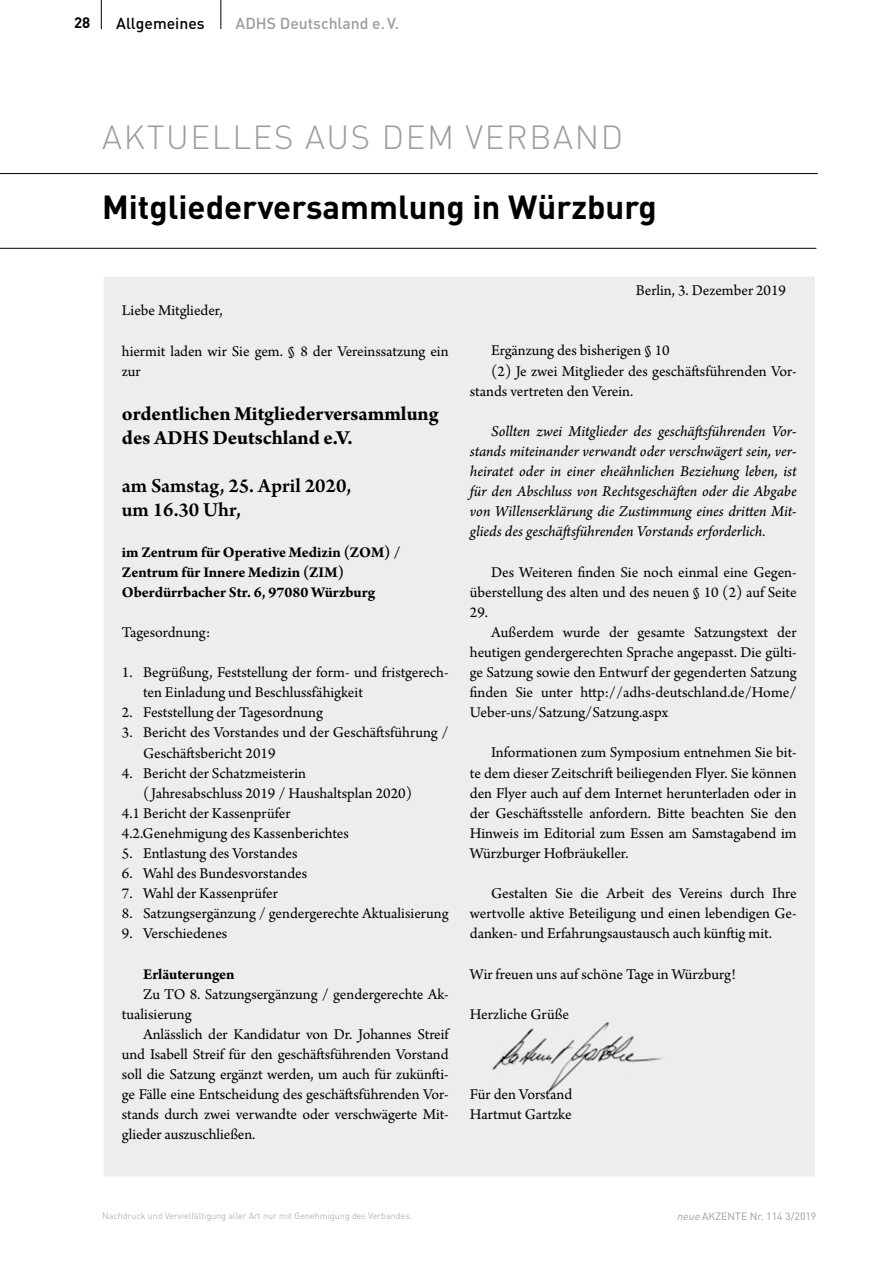
<style>
.page{position:relative;width:893px;height:1263px;background:#fff}
.page>*{position:absolute;margin:0;border:0;box-sizing:border-box;transform-origin:0 0}
.t1{font:700 33px "DIN Pro";color:#000}
.t2{font:300 33px "DIN Pro";letter-spacing:.05em;color:#9d9d9c}
.t3{font:700 21px/24px "Arno Pro";letter-spacing:-.005em;color:#000}
.t4{font:600 21px/24px "Arno Pro";color:#000}
.t5{font:15.75px/20.1px "Arno Pro";letter-spacing:-.005em;color:#000}
.t6{font:15.75px/20.1px "Arno Pro Italic Sm Text";letter-spacing:-.005em;color:#000;text-align:justify}
.t7{font:700 15.75px/20.1px "Arno Pro";color:#000}
.t8{font:500 15.75px "DIN";color:#9d9d9c}
.t9{font:500 15.75px "DIN";color:#000}
.t10{font:700 15px "DIN Pro";color:#000}
.t11{font:10.5px "DIN Pro";color:#9d9d9c}
.t12{font:300 9px "DIN Pro";color:#9d9d9c}
.s1{font-style:italic}
</style>
<div class="page">
<svg style="left:220px;top:0;width:1px;height:29px"></svg>
<svg style="left:101px;top:0;width:1px;height:29px"></svg>
<div style="left:102px;top:275px;width:714px;height:903px;background:#ededed;border:2px solid #fff"></div>
<hr style="left:0;top:173px;width:818px;height:1px;background:#000">
<hr style="left:0;top:248px;width:816px;height:1px;background:#000">
<img style="left:492px;top:1022px;width:171px;height:69px">
<p class="t10" style="left:74px;top:12px;width:18px">28</p>
<p class="t9" style="left:116px;top:13px;width:90px">Allgemeines</p>
<p class="t8" style="left:236px;top:13px;width:165px">ADHS Deutschland e.V.</p>
<h1 class="t2" style="left:102px;top:114px;width:522px">AKTUELLES AUS DEM VERBAND</h1>
<h1 class="t1" style="left:102px;top:184px;width:556px">Mitgliederversammlung in Würzburg</h1>
<p class="t5" style="left:122px;top:301px;width:102px">Liebe Mitglieder,</p>
<p class="t5" style="left:122px;top:342px;width:328px">hiermit laden wir Sie gem. § 8 der Vereinssatzung ein zur</p>
<h2 class="t3" style="left:122px;top:402px;width:318px">ordentlichen Mitgliederversammlung des ADHS Deutschland e.V.</h2>
<h2 class="t4" style="left:122px;top:474px;width:231px">am Samstag, 25. April 2020, um 16.30 Uhr,</h2>
<p class="t7" style="left:122px;top:543px;width:280px">im Zentrum für Operative Medizin (ZOM) /<br>Zentrum für Innere Medizin (ZIM)<br>Oberdürrbacher Str. 6, 97080 Würzburg</p>
<p class="t5" style="left:122px;top:623px;width:90px">Tagesordnung:</p>
<p class="t5" style="left:143px;top:663px;width:307px;text-indent:-21px">1. Begrüßung, Feststellung der form- und fristgerech&shy;ten Einladung und Beschlussfähigkeit</p>
<p class="t5" style="left:122px;top:703px;width:203px">2. Feststellung der Tagesordnung</p>
<p class="t5" style="left:143px;top:723px;width:307px;text-indent:-21px">3. Bericht des Vorstandes und der Geschäftsführung /<br>Geschäftsbericht 2019</p>
<p class="t5" style="left:122px;top:764px;width:186px">4. Bericht der Schatzmeisterin</p>
<p class="t5" style="left:143px;top:784px;width:270px">( Jahresabschluss 2019 / Haushaltsplan 2020)</p>
<p class="t5" style="left:122px;top:804px;width:170px">4.1 Bericht der Kassenprüfer</p>
<p class="t5" style="left:122px;top:824px;width:229px">4.2.Genehmigung des Kassenberichtes</p>
<p class="t5" style="left:122px;top:844px;width:177px">5. Entlastung des Vorstandes</p>
<p class="t5" style="left:122px;top:864px;width:187px">6. Wahl des Bundesvorstandes</p>
<p class="t5" style="left:122px;top:884px;width:157px">7. Wahl der Kassenprüfer</p>
<p class="t5" style="left:122px;top:904px;width:328px">8. Satzungsergänzung / gendergerechte Aktualisierung</p>
<p class="t5" style="left:122px;top:924px;width:107px">9. Verschiedenes</p>
<p class="t7" style="left:143px;top:965px;width:93px">Erläuterungen</p>
<p class="t5" style="left:122px;top:985px;width:328px;text-indent:21px">Zu TO 8. Satzungsergänzung / gendergerechte Ak&shy;tualisierung</p>
<p class="t5" style="left:122px;top:1025px;width:328px;text-align:justify;text-indent:21px">Anlässlich der Kandidatur von Dr. Johannes Streif und Isabell Streif für den geschäftsführenden Vorstand soll die Satzung ergänzt werden, um auch für zukünfti&shy;ge Fälle eine Entscheidung des geschäftsführenden Vor&shy;stands durch zwei verwandte oder verschwägerte Mit&shy;glieder auszuschließen.</p>
<p class="t5" style="left:636px;top:281px;width:152px">Berlin, 3. Dezember 2019</p>
<p class="t5" style="left:491px;top:341px;width:180px">Ergänzung des bisherigen § 10</p>
<p class="t5" style="left:491px;top:362px;width:307px">(2) Je zwei Mitglieder des geschäftsführenden Vor-</p>
<p class="t5" style="left:470px;top:382px;width:165px">stands vertreten den Verein.</p>
<p class="t6" style="left:470px;top:422px;width:328px;text-indent:21px">Sollten zwei Mitglieder des geschäftsführenden Vor&shy;stands miteinander verwandt oder verschwägert sein, ver&shy;heiratet oder in einer eheähnlichen Beziehung leben, ist für den Abschluss von Rechtsgeschäften oder die Abgabe von Willenserklärung die Zustimmung eines dritten Mit&shy;glieds des geschäftsführenden Vorstands erforderlich.</p>
<p class="t5" style="left:470px;top:563px;width:328px;text-align:justify;text-indent:21px">Des Weiteren finden Sie noch einmal eine Gegen&shy;überstellung des alten und des neuen § 10 (2) auf Seite 29.</p>
<p class="t5" style="left:470px;top:623px;width:328px;text-align:justify;text-indent:21px">Außerdem wurde der gesamte Satzungstext der heutigen gendergerechten Sprache angepasst. Die gülti&shy;ge Satzung sowie den Entwurf der gegenderten Satzung finden Sie unter http://adhs-deutschland.de/Home/ Ueber-uns/Satzung/Satzung.aspx</p>
<p class="t5" style="left:470px;top:743px;width:328px;text-align:justify;text-indent:21px">Informationen zum Symposium entnehmen Sie bit&shy;te dem dieser Zeitschrift beiliegenden Flyer. Sie können den Flyer auch auf dem Internet herunterladen oder in der Geschäftsstelle anfordern. Bitte beachten Sie den Hinweis im Editorial zum Essen am Samstagabend im Würzburger Hofbräukeller.</p>
<p class="t5" style="left:470px;top:884px;width:328px;text-align:justify;text-indent:21px">Gestalten Sie die Arbeit des Vereins durch Ihre wertvolle aktive Beteiligung und einen lebendigen Ge&shy;danken- und Erfahrungsaustausch auch künftig mit.</p>
<p class="t5" style="left:470px;top:964px;width:267px">Wir freuen uns auf schöne Tage in Würzburg!</p>
<p class="t5" style="left:470px;top:1005px;width:101px">Herzliche Grüße</p>
<p class="t5" style="left:470px;top:1085px;width:104px">Für den Vorstand<br>Hartmut Gartzke</p>
<p class="t12" style="left:102px;top:1209px;width:312px">Nachdruck und Vervielfältigung aller Art nur mit Genehmigung des Verbandes.</p>
<p class="t11" style="left:677px;top:1209px;width:141px"><span class="s1">neue</span>AKZENTE Nr. 114 3/2019</p>
</div>
